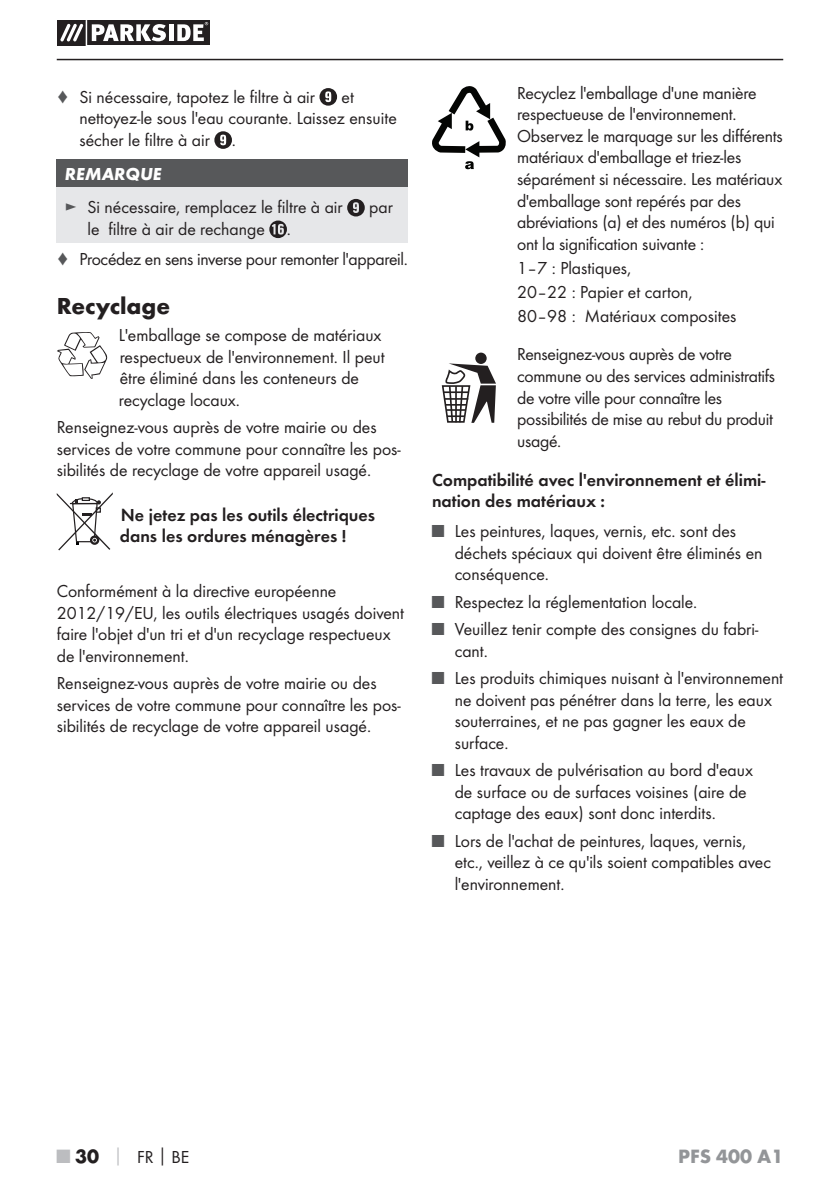
<style>
.page{position:relative;width:840px;height:1191px;background:#fff}
.page>*{position:absolute;margin:0;border:0;box-sizing:border-box;transform-origin:0 0}
.t1{font:700 24px "Futura";color:#231f20}
.t2{font:700 20px "Futura";color:#939598}
.t3{font:18px/21.6px "Futura Boo";color:#231f20}
.t4{font:18px/21.6px "Futura Dem";color:#231f20}
.t5{font:italic 700 18px "Futura";color:#fff}
.s1{color:#57585a}
.s2{font-family:"Futura";font-weight:700;font-size:20px;color:#bcbdc0}
.s3{font-family:"Futura";font-weight:700;font-size:20px}
.s4{font-family:"Futura";font-weight:700;color:#bcbdc0}
.s5{font-family:"Futura";font-weight:700}
</style>
<div class="page">
<hr style="left:57px;top:59px;width:725px;height:1px;background:#231f20">
<svg style="left:57px;top:21px;width:152px;height:24px"></svg>
<svg style="left:319px;top:88px;width:18px;height:18px"></svg>
<svg style="left:214px;top:131px;width:18px;height:18px"></svg>
<div style="left:57px;top:159px;width:351px;height:29px;background:#57585a"></div>
<div style="left:57px;top:188px;width:351px;height:55px;background:#e6e7e9"></div>
<svg style="left:347px;top:199px;width:17px;height:17px"></svg>
<svg style="left:269px;top:220px;width:18px;height:18px"></svg>
<svg style="left:432px;top:86px;width:73px;height:83px"></svg>
<div style="left:475px;top:352px;width:11px;height:12px;background:#231f20;border-radius:50%"></div>
<svg style="left:441px;top:363px;width:54px;height:60px"></svg>
<svg style="left:57px;top:332px;width:50px;height:47px"></svg>
<svg style="left:57px;top:492px;width:56px;height:58px"></svg>
<p class="t3" style="left:57px;top:87px;width:259px"><span class="s1">♦</span> Si nécessaire, tapotez le filtre à air</p>
<p class="t3" style="left:79px;top:87px;width:318px;text-indent:262px">et nettoyez-le sous l'eau courante. Laissez ensuite sécher le filtre à air .</p>
<p class="t5" style="left:65px;top:168px;width:98px">REMARQUE</p>
<p class="t3" style="left:65px;top:198px;width:279px"><span class="s1">►</span> Si nécessaire, remplacez le filtre à air</p>
<p class="t3" style="left:369px;top:198px;width:25px">par</p>
<p class="t3" style="left:57px;top:215px;width:352px;line-height:30.2px;text-indent:31px">le filtre à air de rechange .<br><span class="s1">♦</span> Procédez en sens inverse pour remonter l'appareil.</p>
<h1 class="t1" style="left:57px;top:296px;width:115px">Recyclage</h1>
<p class="t3" style="left:119px;top:325px;width:267px">L'emballage se compose de matériaux respectueux de l'environnement. Il peut être éliminé dans les conteneurs de recyclage locaux.</p>
<p class="t3" style="left:57px;top:417px;width:345px">Renseignez-vous auprès de votre mairie ou des services de votre commune pour connaître les pos&shy;sibilités de recyclage de votre appareil usagé.</p>
<p class="t4" style="left:120px;top:505px;width:257px">Ne jetez pas les outils électriques dans les ordures ménagères !</p>
<p class="t3" style="left:57px;top:581px;width:348px">Conformément à la directive européenne 2012/19/EU, les outils électriques usagés doivent faire l'objet d'un tri et d'un recyclage respectueux de l'environnement.</p>
<p class="t3" style="left:57px;top:673px;width:345px">Renseignez-vous auprès de votre mairie ou des services de votre commune pour connaître les pos&shy;sibilités de recyclage de votre appareil usagé.</p>
<p class="t3" style="left:517px;top:83px;width:267px">Recyclez l'emballage d'une manière respectueuse de l'environnement.<br>Observez le marquage sur les différents matériaux d'emballage et triez-les séparément si nécessaire. Les matériaux d'emballage sont repérés par des abréviations (a) et des numéros (b) qui ont la signification suivante :</p>
<p class="t3" style="left:517px;top:257px;width:221px;line-height:24px">1–7 : Plastiques,<br>20–22 : Papier et carton,<br>80–98 : Matériaux composites</p>
<p class="t3" style="left:517px;top:345px;width:259px">Renseignez-vous auprès de votre commune ou des services administratifs de votre ville pour connaître les possibilités de mise au rebut du produit usagé.</p>
<p class="t4" style="left:432px;top:470px;width:335px">Compatibilité avec l'environnement et élimi&shy;nation des matériaux :</p>
<p class="t3" style="left:454px;top:521px;width:309px;text-indent:-23px"><span class="s1">■</span> Les peintures, laques, vernis, etc. sont des déchets spéciaux qui doivent être éliminés en conséquence.</p>
<p class="t3" style="left:432px;top:592px;width:267px"><span class="s1">■</span> Respectez la réglementation locale.</p>
<p class="t3" style="left:454px;top:619px;width:305px;text-indent:-23px"><span class="s1">■</span> Veuillez tenir compte des consignes du fabri&shy;cant.</p>
<p class="t3" style="left:454px;top:668px;width:330px;text-indent:-23px"><span class="s1">■</span> Les produits chimiques nuisant à l'environnement ne doivent pas pénétrer dans la terre, les eaux souterraines, et ne pas gagner les eaux de surface.</p>
<p class="t3" style="left:454px;top:760px;width:300px;text-indent:-23px"><span class="s1">■</span> Les travaux de pulvérisation au bord d'eaux de surface ou de surfaces voisines (aire de captage des eaux) sont donc interdits.</p>
<p class="t3" style="left:454px;top:830px;width:317px;text-indent:-23px"><span class="s1">■</span> Lors de l'achat de peintures, laques, vernis, etc., veillez à ce qu'ils soient compatibles avec l'environnement.</p>
<p class="t3" style="left:57px;top:1146px;width:134px"><span class="s2">■</span> <span class="s3">30</span> <span class="s4">│</span> FR<span class="s5">│</span>BE</p>
<p class="t2" style="left:677px;top:1148px;width:107px">PFS 400 A1</p>
</div>
